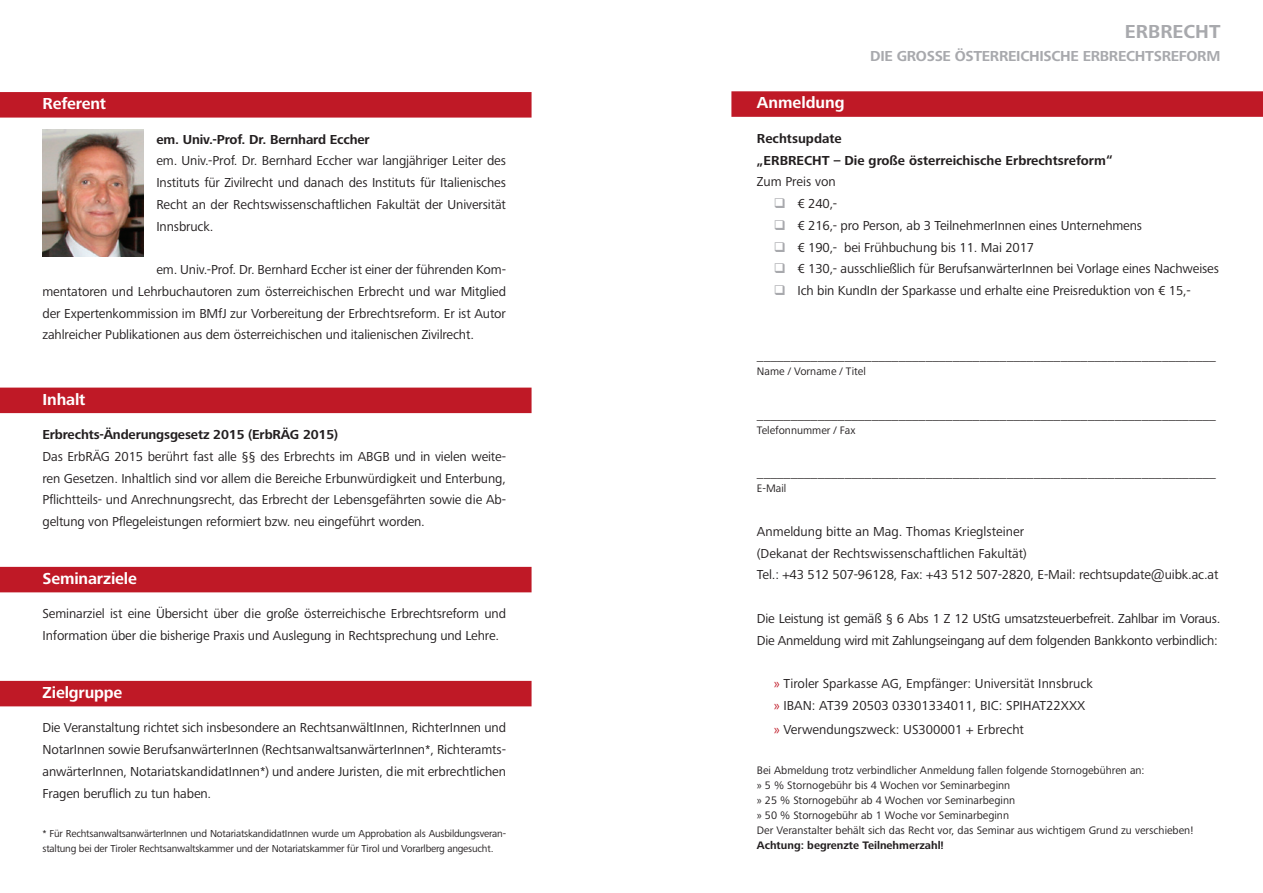
<style>
.page{position:relative;width:1263px;height:893px;background:#fff}
.page>*{position:absolute;margin:0;border:0;box-sizing:border-box;transform-origin:0 0}
.t1{font:700 19.5px "Frutiger Next Pro";color:#a8a9ad}
.t2{font:700 16.5px "Frutiger Next Pro";letter-spacing:-.01em;color:#fff}
.t3{font:700 15px "Frutiger Next Pro";letter-spacing:-.02em;color:#a8a9ad}
.t4{font:13.5px/21.8px "Frutiger Next Pro";letter-spacing:-.01em;color:#231f20;text-align:justify}
.t5{font:700 13.5px/21.8px "Frutiger Next Pro";letter-spacing:-.01em;color:#231f20}
.t6{font:11.25px/15px "Frutiger Next Pro";color:#231f20}
.t7{font:700 11.25px "Frutiger Next Pro";color:#231f20}
.t8{font:10.5px/15px "Frutiger Next Pro";letter-spacing:-.02em;color:#231f20}
.s1{color:#a8a9ad}
.s2{color:#bf1926}
</style>
<div class="page">
<div style="left:0;top:92px;width:531px;height:26px;background:#bf1926"></div>
<div style="left:0;top:388px;width:531px;height:25px;background:#bf1926"></div>
<div style="left:0;top:567px;width:531px;height:25px;background:#bf1926"></div>
<div style="left:0;top:681px;width:531px;height:25px;background:#bf1926"></div>
<div style="left:731px;top:91px;width:532px;height:26px;background:#bf1926"></div>
<img style="left:43px;top:130px;width:101px;height:127px">
<p class="t2" style="left:43px;top:94px;width:65px">Referent</p>
<p class="t5" style="left:156px;top:128px;width:215px">em. Univ.-Prof. Dr. Bernhard Eccher</p>
<p class="t4" style="left:156px;top:150px;width:351px">em. Univ.-Prof. Dr. Bernhard Eccher war langjähriger Leiter des Instituts für Zivilrecht und danach des Instituts für Italienisches Recht an der Rechtswissenschaftlichen Fakultät der Universität Innsbruck.</p>
<p class="t4" style="left:43px;top:259px;width:465px;text-indent:114px">em. Univ.-Prof. Dr. Bernhard Eccher ist einer der führenden Kom&shy;mentatoren und Lehrbuchautoren zum österreichischen Erbrecht und war Mitglied der Expertenkommission im BMfJ zur Vorbereitung der Erbrechtsreform. Er ist Autor zahlreicher Publikationen aus dem österreichischen und italienischen Zivilrecht.</p>
<p class="t2" style="left:43px;top:390px;width:44px">Inhalt</p>
<p class="t5" style="left:43px;top:424px;width:297px">Erbrechts-Änderungsgesetz 2015 (ErbRÄG 2015)</p>
<p class="t4" style="left:43px;top:445px;width:465px">Das ErbRÄG 2015 berührt fast alle §§ des Erbrechts im ABGB und in vielen weite&shy;ren Gesetzen. Inhaltlich sind vor allem die Bereiche Erbunwürdigkeit und Enterbung, Pflichtteils- und Anrechnungsrecht, das Erbrecht der Lebensgefährten sowie die Ab&shy;geltung von Pflegeleistungen reformiert bzw. neu eingeführt worden.</p>
<p class="t2" style="left:43px;top:569px;width:96px">Seminarziele</p>
<p class="t4" style="left:43px;top:603px;width:465px">Seminarziel ist eine Übersicht über die große österreichische Erbrechtsreform und<br>Information über die bisherige Praxis und Auslegung in Rechtsprechung und Lehre.</p>
<p class="t2" style="left:43px;top:683px;width:81px">Zielgruppe</p>
<p class="t4" style="left:43px;top:717px;width:465px">Die Veranstaltung richtet sich insbesondere an RechtsanwältInnen, RichterInnen und NotarInnen sowie BerufsanwärterInnen (RechtsanwaltsanwärterInnen*, Richteramts&shy;anwärterInnen, NotariatskandidatInnen*) und andere Juristen, die mit erbrechtlichen Fragen beruflich zu tun haben.</p>
<p class="t8" style="left:43px;top:826px;width:465px">* Für RechtsanwaltsanwärterInnen und NotariatskandidatInnen wurde um Approbation als Ausbildungsveran&shy;staltung bei der Tiroler Rechtsanwaltskammer und der Notariatskammer für Tirol und Vorarlberg angesucht.</p>
<h1 class="t1" style="left:1125px;top:21px;width:97px">ERBRECHT</h1>
<p class="t3" style="left:870px;top:47px;width:352px">DIE GROSSE ÖSTERREICHISCHE ERBRECHTSREFORM</p>
<p class="t2" style="left:757px;top:93px;width:89px">Anmeldung</p>
<p class="t5" style="left:757px;top:127px;width:357px">Rechtsupdate<br>„ERBRECHT – Die große österreichische Erbrechtsreform“</p>
<p class="t4" style="left:757px;top:171px;width:80px">Zum Preis von</p>
<p class="t4" style="left:774px;top:193px;width:65px"><span class="s1">❑</span> € 240,-</p>
<p class="t4" style="left:774px;top:214px;width:370px"><span class="s1">❑</span> € 216,- pro Person, ab 3 TeilnehmerInnen eines Unternehmens</p>
<p class="t4" style="left:774px;top:236px;width:262px"><span class="s1">❑</span> € 190,- bei Frühbuchung bis 11. Mai 2017</p>
<p class="t4" style="left:774px;top:258px;width:447px"><span class="s1">❑</span> € 130,- ausschließlich für BerufsanwärterInnen bei Vorlage eines Nachweises</p>
<p class="t4" style="left:774px;top:280px;width:418px"><span class="s1">❑</span> Ich bin KundIn der Sparkasse und erhalte eine Preisreduktion von € 15,-</p>
<p class="t4" style="left:757px;top:345px;width:461px">____________________________________________________________________</p>
<p class="t6" style="left:757px;top:364px;width:110px">Name / Vorname / Titel</p>
<p class="t4" style="left:757px;top:403px;width:461px">____________________________________________________________________</p>
<p class="t6" style="left:757px;top:423px;width:100px">Telefonnummer / Fax</p>
<p class="t4" style="left:757px;top:462px;width:461px">____________________________________________________________________</p>
<p class="t6" style="left:757px;top:481px;width:31px">E-Mail</p>
<p class="t4" style="left:757px;top:520px;width:463px;text-align:left">Anmeldung bitte an Mag. Thomas Krieglsteiner<br>(Dekanat der Rechtswissenschaftlichen Fakultät)<br>Tel.: +43 512 507-96128, Fax: +43 512 507-2820, E-Mail: rechtsupdate@uibk.ac.at</p>
<p class="t4" style="left:757px;top:607px;width:465px">Die Leistung ist gemäß § 6 Abs 1 Z 12 UStG umsatzsteuerbefreit. Zahlbar im Voraus.<br>Die Anmeldung wird mit Zahlungseingang auf dem folgenden Bankkonto verbindlich:</p>
<p class="t4" style="left:774px;top:673px;width:320px"><span class="s2">»</span> Tiroler Sparkasse AG, Empfänger: Universität Innsbruck <span class="s2">»</span> IBAN: AT39 20503 03301334011, BIC: SPIHAT22XXX</p>
<p class="t4" style="left:774px;top:718px;width:252px"><span class="s2">»</span> Verwendungszweck: US300001 + Erbrecht</p>
<p class="t6" style="left:757px;top:763px;width:438px">Bei Abmeldung trotz verbindlicher Anmeldung fallen folgende Stornogebühren an:<br>» 5 % Stornogebühr bis 4 Wochen vor Seminarbeginn<br>» 25 % Stornogebühr ab 4 Wochen vor Seminarbeginn<br>» 50 % Stornogebühr ab 1 Woche vor Seminarbeginn<br>Der Veranstalter behält sich das Recht vor, das Seminar aus wichtigem Grund zu verschieben!</p>
<p class="t7" style="left:757px;top:839px;width:188px">Achtung: begrenzte Teilnehmerzahl!</p>
</div>
